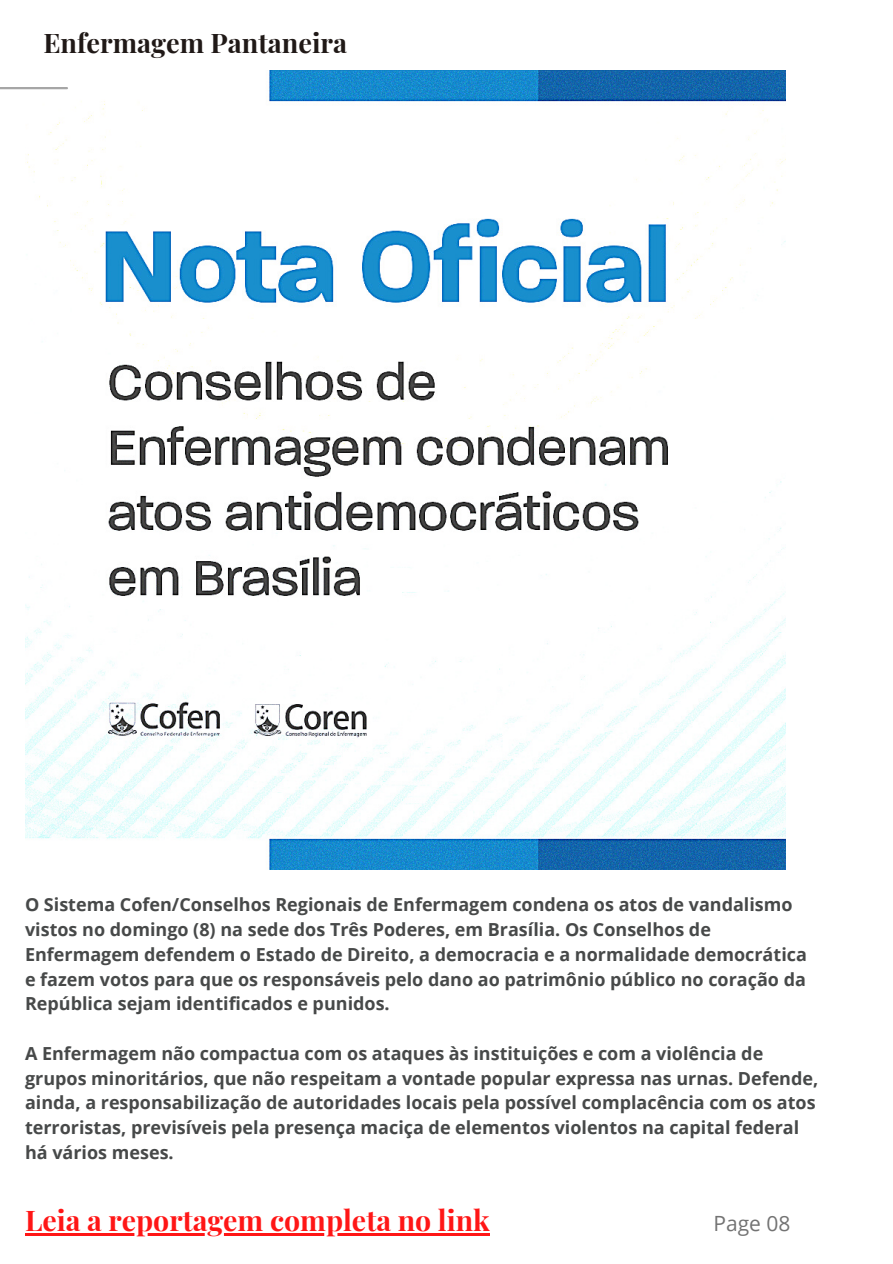
<style>
.page{position:relative;width:893px;height:1264px;background:#fff}
.page>*{position:absolute;margin:0;border:0;box-sizing:border-box;transform-origin:0 0}
.t1{font:700 28.5px "Playfair Display";color:#ff1616}
.t2{font:700 27px "Playfair Display";color:#201917}
.t3{font:21px "Open Sans";color:#737373}
.t4{font:700 18px/24.8px "Open Sans";color:#474949}
</style>
<div class="page">
<img style="left:25px;top:71px;width:760px;height:798px">
<hr style="left:0;top:87px;width:67px;height:2px;background:#a6a6a6">
<hr style="left:25px;top:1233px;width:465px;height:2px;background:#ff1616">
<h2 class="t2" style="left:43px;top:23px;width:305px">Enfermagem Pantaneira</h2>
<p class="t4" style="left:25px;top:892px;width:783px">O Sistema Cofen/Conselhos Regionais de Enfermagem condena os atos de vandalismo vistos no domingo (8) na sede dos Três Poderes, em Brasília. Os Conselhos de Enfermagem defendem o Estado de Direito, a democracia e a normalidade democrática e fazem votos para que os responsáveis pelo dano ao patrimônio público no coração da República sejam identificados e punidos.</p>
<p class="t4" style="left:25px;top:1040px;width:794px">A Enfermagem não compactua com os ataques às instituições e com a violência de grupos minoritários, que não respeitam a vontade popular expressa nas urnas. Defende, ainda, a responsabilização de autoridades locais pela possível complacência com os atos terroristas, previsíveis pela presença maciça de elementos violentos na capital federal há vários meses.</p>
<h1 class="t1" style="left:25px;top:1200px;width:466px">Leia a reportagem completa no link</h1>
<p class="t3" style="left:713px;top:1208px;width:78px">Page 08</p>
</div>
